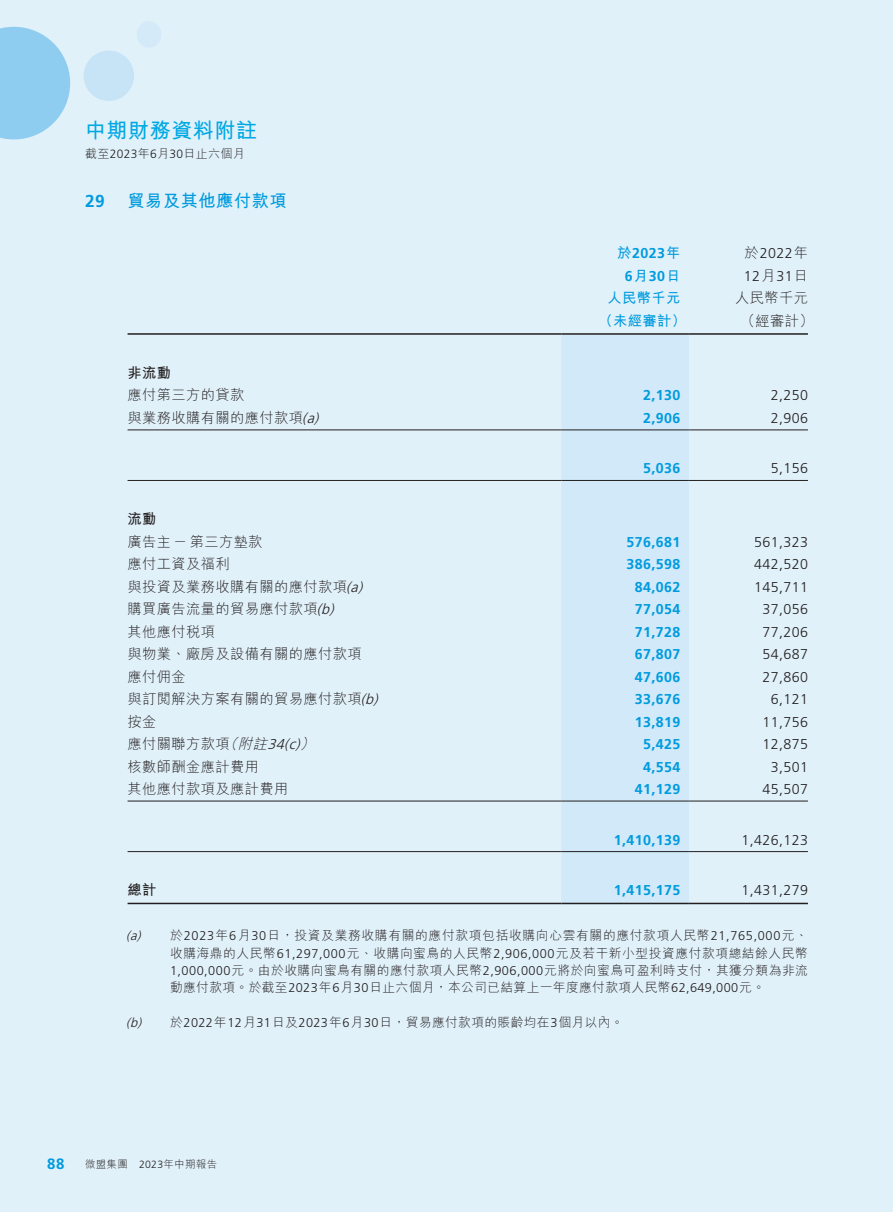
<style>
.page{position:relative;width:893px;height:1212px;background:#e1f1fa}
.page>*{position:absolute;margin:0;border:0;box-sizing:border-box;transform-origin:0 0}
.t1{font:700 21px "M Hei HK";letter-spacing:.03em;color:#00a8e3}
.t2{font:700 17.25px "M Hei HK";letter-spacing:.03em;color:#009bde}
.t3{font:700 17.25px "Frutiger LT Std";color:#009bde}
.t4{font:700 15px "Frutiger LT Std";color:#009bde}
.t5{font:300 14.25px "M Hei HK";letter-spacing:.03em;color:#231f20}
.t6{font:300 14.25px/22.5px "Frutiger LT Std";letter-spacing:.03em;color:#231f20}
.t7{font:700 14.25px/22.5px "Frutiger LT Std";letter-spacing:.03em;color:#009bde;text-align:center}
.t8{font:700 14.25px "M Hei HK";letter-spacing:.03em;color:#009bde}
.t9{font:700 14.25px "M Hei HK";letter-spacing:.03em;color:#231f20}
.t10{font:300 12.75px/17.2px "M Hei HK";letter-spacing:.03em;color:#231f20;text-align:justify}
.t11{font:300 12px "M Hei HK";letter-spacing:.03em;color:#231f20}
.t12{font:300 10.5px "M Hei HK";letter-spacing:.03em;color:#231f20}
.s1{font-family:"Frutiger LT Std"}
.s2{font-family:"M Hei HK"}
.s3{font-family:"Frutiger LT Std";font-style:italic}
.s4{font-style:italic}
</style>
<div class="page">
<svg style="left:0;top:27px;width:70px;height:112px"></svg>
<div style="left:84px;top:50px;width:50px;height:51px;background:#c7e4f6;border-radius:50%"></div>
<div style="left:137px;top:21px;width:24px;height:27px;background:#d4eaf8;border-radius:50%"></div>
<div style="left:561px;top:335px;width:128px;height:568px;background:#d1e9f8"></div>
<hr style="left:128px;top:333px;width:433px;height:2px;background:#231f20">
<hr style="left:561px;top:333px;width:128px;height:2px;background:#231f20">
<hr style="left:689px;top:333px;width:119px;height:2px;background:#231f20">
<hr style="left:128px;top:429px;width:433px;height:1px;background:#231f20">
<hr style="left:561px;top:429px;width:128px;height:1px;background:#231f20">
<hr style="left:689px;top:429px;width:119px;height:1px;background:#231f20">
<hr style="left:128px;top:480px;width:433px;height:1px;background:#231f20">
<hr style="left:561px;top:480px;width:128px;height:1px;background:#231f20">
<hr style="left:689px;top:480px;width:119px;height:1px;background:#231f20">
<hr style="left:128px;top:801px;width:433px;height:1px;background:#231f20">
<hr style="left:561px;top:801px;width:128px;height:1px;background:#231f20">
<hr style="left:689px;top:801px;width:119px;height:1px;background:#231f20">
<hr style="left:128px;top:851px;width:433px;height:1px;background:#231f20">
<hr style="left:561px;top:851px;width:128px;height:1px;background:#231f20">
<hr style="left:689px;top:851px;width:119px;height:1px;background:#231f20">
<hr style="left:128px;top:903px;width:433px;height:1px;background:#231f20">
<hr style="left:561px;top:903px;width:128px;height:1px;background:#231f20">
<hr style="left:689px;top:903px;width:119px;height:1px;background:#231f20">
<h1 class="t1" style="left:85px;top:115px;width:174px">中期財務資料附註</h1>
<p class="t11" style="left:85px;top:148px;width:161px">截至<span class="s1">2023</span>年<span class="s1">6</span>月<span class="s1">30</span>日止六個月</p>
<h2 class="t3" style="left:85px;top:191px;width:21px">29</h2>
<h2 class="t2" style="left:128px;top:188px;width:161px">貿易及其他應付款項</h2>
<p class="t7" style="left:617px;top:242px;width:65px"><span class="s2">於</span>2023<span class="s2">年<br></span>6<span class="s2">月</span>30<span class="s2">日</span></p>
<p class="t6" style="left:744px;top:242px;width:66px"><span class="s2">於</span>2022<span class="s2">年<br></span>12<span class="s2">月</span>31<span class="s2">日</span></p>
<p class="t8" style="left:608px;top:288px;width:74px">人民幣千元</p>
<p class="t5" style="left:735px;top:291px;width:74px">人民幣千元</p>
<p class="t8" style="left:599px;top:310px;width:89px">（未經審計）</p>
<p class="t5" style="left:741px;top:313px;width:74px">（經審計）</p>
<p class="t9" style="left:128px;top:362px;width:45px">非流動</p>
<p class="t5" style="left:128px;top:388px;width:118px">應付第三方的貸款</p>
<p class="t7" style="left:643px;top:384px;width:39px">2,130</p>
<p class="t6" style="left:771px;top:384px;width:39px">2,250</p>
<p class="t5" style="left:128px;top:410px;width:196px">與業務收購有關的應付款項<span class="s3">(a)</span></p>
<p class="t7" style="left:643px;top:407px;width:39px">2,906</p>
<p class="t6" style="left:771px;top:407px;width:39px">2,906</p>
<p class="t7" style="left:643px;top:457px;width:39px">5,036</p>
<p class="t6" style="left:771px;top:457px;width:39px">5,156</p>
<p class="t9" style="left:128px;top:508px;width:30px">流動</p>
<p class="t5" style="left:128px;top:534px;width:136px">廣告主－第三方墊款</p>
<p class="t7" style="left:626px;top:530px;width:55px">576,681</p>
<p class="t6" style="left:754px;top:530px;width:55px">561,323</p>
<p class="t5" style="left:128px;top:556px;width:104px">應付工資及福利</p>
<p class="t7" style="left:626px;top:553px;width:55px">386,598</p>
<p class="t6" style="left:754px;top:553px;width:55px">442,520</p>
<p class="t5" style="left:128px;top:579px;width:240px">與投資及業務收購有關的應付款項<span class="s3">(a)</span></p>
<p class="t7" style="left:635px;top:575px;width:47px">84,062</p>
<p class="t6" style="left:754px;top:575px;width:55px">145,711</p>
<p class="t5" style="left:128px;top:601px;width:212px">購買廣告流量的貿易應付款項<span class="s3">(b)</span></p>
<p class="t7" style="left:635px;top:598px;width:47px">77,054</p>
<p class="t6" style="left:762px;top:598px;width:47px">37,056</p>
<p class="t5" style="left:128px;top:624px;width:89px">其他應付稅項</p>
<p class="t7" style="left:635px;top:620px;width:47px">71,728</p>
<p class="t6" style="left:762px;top:620px;width:47px">77,206</p>
<p class="t5" style="left:128px;top:646px;width:235px">與物業、廠房及設備有關的應付款項</p>
<p class="t7" style="left:635px;top:643px;width:47px">67,807</p>
<p class="t6" style="left:762px;top:643px;width:47px">54,687</p>
<p class="t5" style="left:128px;top:669px;width:60px">應付佣金</p>
<p class="t7" style="left:635px;top:665px;width:47px">47,606</p>
<p class="t6" style="left:762px;top:665px;width:47px">27,860</p>
<p class="t5" style="left:128px;top:691px;width:256px">與訂閱解決方案有關的貿易應付款項<span class="s3">(b)</span></p>
<p class="t7" style="left:635px;top:688px;width:47px">33,676</p>
<p class="t6" style="left:771px;top:688px;width:39px">6,121</p>
<p class="t5" style="left:128px;top:714px;width:30px">按金</p>
<p class="t7" style="left:635px;top:710px;width:47px">13,819</p>
<p class="t6" style="left:762px;top:710px;width:47px">11,756</p>
<p class="t5" style="left:128px;top:736px;width:192px">應付關聯方款項<span class="s4">（附註</span><span class="s3">34(c)</span><span class="s4">）</span></p>
<p class="t7" style="left:643px;top:733px;width:39px">5,425</p>
<p class="t6" style="left:762px;top:733px;width:47px">12,875</p>
<p class="t5" style="left:128px;top:759px;width:133px">核數師酬金應計費用</p>
<p class="t7" style="left:643px;top:755px;width:39px">4,554</p>
<p class="t6" style="left:771px;top:755px;width:39px">3,501</p>
<p class="t5" style="left:128px;top:781px;width:162px">其他應付款項及應計費用</p>
<p class="t7" style="left:635px;top:778px;width:47px">41,129</p>
<p class="t6" style="left:762px;top:778px;width:47px">45,507</p>
<p class="t7" style="left:614px;top:828px;width:68px">1,410,139</p>
<p class="t6" style="left:741px;top:829px;width:68px">1,426,123</p>
<p class="t9" style="left:128px;top:879px;width:30px">總計</p>
<p class="t7" style="left:614px;top:879px;width:68px">1,415,175</p>
<p class="t6" style="left:741px;top:879px;width:68px">1,431,279</p>
<p class="t10" style="left:170px;top:927px;width:639px;text-indent:-44px"><span class="s3">(a)</span> 於<span class="s1">2023</span>年<span class="s1">6</span>月<span class="s1">30</span>日，投資及業務收購有關的應付款項包括收購向心雲有關的應付款項人民幣<span class="s1">21,765,000</span>元、收購海鼎的人民幣<span class="s1">61,297,000</span>元、收購向蜜鳥的人民幣<span class="s1">2,906,000</span>元及若干新小型投資應付款項總結餘人民幣<span class="s1">1,000,000</span>元。由於收購向蜜鳥有關的應付款項人民幣<span class="s1">2,906,000</span>元將於向蜜鳥可盈利時支付，其獲分類為非流動應付款項。於截至<span class="s1">2023</span>年<span class="s1">6</span>月<span class="s1">30</span>日止六個月，本公司已結算上一年度應付款項人民幣<span class="s1">62,649,000</span>元。</p>
<p class="t10" style="left:126px;top:1013px;width:499px"><span class="s3">(b)</span> 於<span class="s1">2022</span>年<span class="s1">12</span>月<span class="s1">31</span>日及<span class="s1">2023</span>年<span class="s1">6</span>月<span class="s1">30</span>日，貿易應付款項的賬齡均在<span class="s1">3</span>個月以內。</p>
<p class="t4" style="left:47px;top:1154px;width:19px">88</p>
<p class="t12" style="left:85px;top:1159px;width:134px">微盟集團 <span class="s1">2023</span>年中期報告</p>
</div>
